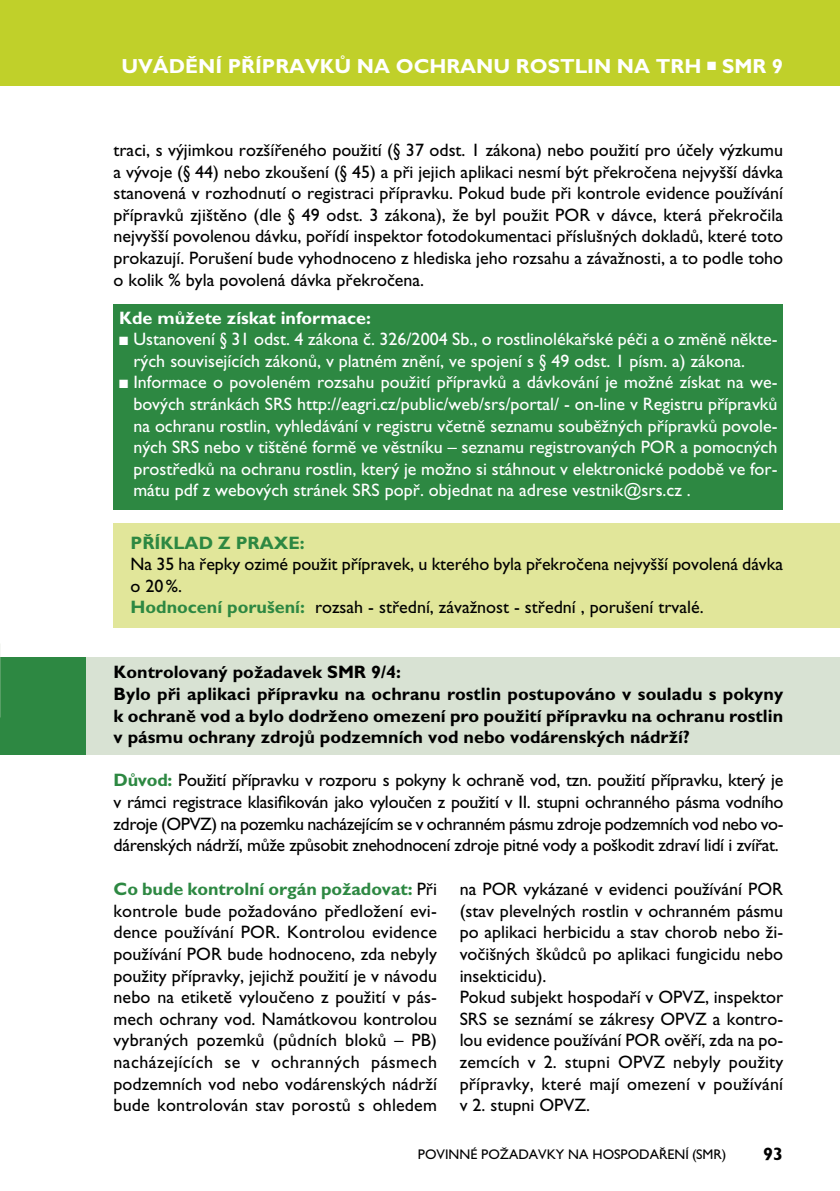
<style>
.page{position:relative;width:840px;height:1191px;background:#fff}
.page>*{position:absolute;margin:0;border:0;box-sizing:border-box;transform-origin:0 0}
.t1{font:700 20.4px "Gill Sans CE";color:#fff}
.t2{font:18px/21.6px "Gill Sans CE";color:#000;text-align:justify}
.t3{font:18px/21.6px "Gill Sans CE";color:#fff}
.t4{font:700 18px/21.6px "Gill Sans CE";color:#000}
.t5{font:700 18px "Gill Sans CE";color:#fff}
.t6{font:700 18px "Gill Sans CE";color:#2d8842}
.t7{font:14px "Gill Sans CE";color:#000}
.s1{font-weight:700;color:#2d8842}
</style>
<div class="page">
<div style="left:85px;top:656px;width:754px;height:98px;background:#d8e2d3"></div>
<div style="left:0;top:656px;width:85px;height:98px;background:#2d8842"></div>
<div style="left:113px;top:523px;width:726px;height:105px;background:#e1e69a"></div>
<div style="left:0;top:0;width:839px;height:85px;background:#c0d02a"></div>
<div style="left:113px;top:305px;width:669px;height:205px;background:#2d8842"></div>
<p class="t1" style="left:121px;top:54px;width:16px">uvádění</p>
<p class="t1" style="left:228px;top:54px;width:15px">přípravků</p>
<p class="t1" style="left:357px;top:54px;width:56px">na ochranu</p>
<p class="t1" style="left:515px;top:54px;width:15px">rostlin</p>
<p class="t1" style="left:616px;top:54px;width:55px">na trh</p>
<p class="t1" style="left:707px;top:54px;width:77px">■ SMR 9</p>
<p class="t2" style="left:113px;top:139px;width:671px">traci, s výjimkou rozšířeného použití (§ 37 odst. 1 zákona) nebo použití pro účely výzkumu a vývoje (§ 44) nebo zkoušení (§ 45) a při jejich aplikaci nesmí být překročena nejvyšší dávka stanovená v rozhodnutí o registraci přípravku. Pokud bude při kontrole evidence používání přípravků zjištěno (dle § 49 odst. 3 zákona), že byl použit POR v dávce, která překročila nejvyšší povolenou dávku, pořídí inspektor fotodokumentaci příslušných dokladů, které toto prokazují. Porušení bude vyhodnoceno z hlediska jeho rozsahu a závažnosti, a to podle toho o kolik % byla povolená dávka překročena.</p>
<p class="t5" style="left:119px;top:307px;width:253px">Kde můžete získat informace:</p>
<p class="t3" style="left:133px;top:328px;width:645px;text-indent:-14px">■ Ustanovení § 31 odst. 4 zákona č. 326/2004 Sb., o rostlinolékařské péči a o změně někte&shy;rých souvisejících zákonů, v platném znění, ve spojení s § 49 odst. 1 písm. a) zákona.</p>
<p class="t3" style="left:133px;top:371px;width:645px;text-align:justify;text-indent:-14px">■ Informace o povoleném rozsahu použití přípravků a dávkování je možné získat na we&shy;bových stránkách SRS http://eagri.cz/public/web/srs/portal/ - on-line v Registru přípravků na ochranu rostlin, vyhledávání v registru včetně seznamu souběžných přípravků povole&shy;ných SRS nebo v tištěné formě ve věstníku – seznamu registrovaných POR a pomocných prostředků na ochranu rostlin, který je možno si stáhnout v elektronické podobě ve for&shy;mátu pdf z webových stránek SRS popř. objednat na adrese vestnik@srs.cz .</p>
<p class="t6" style="left:130px;top:532px;width:176px">PŘÍKLAD Z PRAXE:</p>
<p class="t2" style="left:130px;top:553px;width:653px;text-align:left">Na 35 ha řepky ozimé použit přípravek, u kterého byla překročena nejvyšší povolená dávka o 20%.<br><span class="s1">Hodnocení porušení:</span> rozsah - střední, závažnost - střední , porušení trvalé.</p>
<p class="t4" style="left:113px;top:661px;width:670px">Kontrolovaný požadavek SMR 9/4:<br>Bylo při aplikaci přípravku na ochranu rostlin postupováno v souladu s pokyny k ochraně vod a bylo dodrženo omezení pro použití přípravku na ochranu rostlin v pásmu ochrany zdrojů podzemních vod nebo vodárenských nádrží?</p>
<p class="t2" style="left:113px;top:769px;width:671px"><span class="s1">Důvod:</span> Použití přípravku v rozporu s pokyny k ochraně vod, tzn. použití přípravku, který je v rámci registrace klasifikován jako vyloučen z použití v II. stupni ochranného pásma vodního zdroje (OPVZ) na pozemku nacházejícím se v ochranném pásmu zdroje podzemních vod nebo vo&shy;dárenských nádrží, může způsobit znehodnocení zdroje pitné vody a poškodit zdraví lidí i zvířat.</p>
<p class="t2" style="left:113px;top:878px;width:325px"><span class="s1">Co bude kontrolní orgán požadovat:</span> Při kontrole bude požadováno předložení evi&shy;dence používání POR. Kontrolou evidence používání POR bude hodnoceno, zda nebyly použity přípravky, jejichž použití je v návodu nebo na etiketě vyloučeno z použití v pás&shy;mech ochrany vod. Namátkovou kontrolou vybraných pozemků (půdních bloků – PB) nacházejících se v ochranných pásmech podzemních vod nebo vodárenských nádrží bude kontrolován stav porostů s ohledem</p>
<p class="t2" style="left:459px;top:878px;width:325px;text-align:left">na POR vykázané v evidenci používání POR (stav plevelných rostlin v ochranném pásmu po aplikaci herbicidu a stav chorob nebo ži&shy;vočišných škůdců po aplikaci fungicidu nebo insekticidu).<br>Pokud subjekt hospodaří v OPVZ, inspektor SRS se seznámí se zákresy OPVZ a kontro&shy;lou evidence používání POR ověří, zda na po&shy;zemcích v 2. stupni OPVZ nebyly použity přípravky, které mají omezení v používání v 2. stupni OPVZ.</p>
<p class="t7" style="left:417px;top:1146px;width:10px">povinn</p>
<p class="t7" style="left:470px;top:1146px;width:22px">é požadavk</p>
<p class="t7" style="left:555px;top:1146px;width:47px">y na hospodaření</p>
<p class="t7" style="left:692px;top:1146px;width:36px">(smr)</p>
<p class="t4" style="left:762px;top:1143px;width:21px">93</p>
</div>
